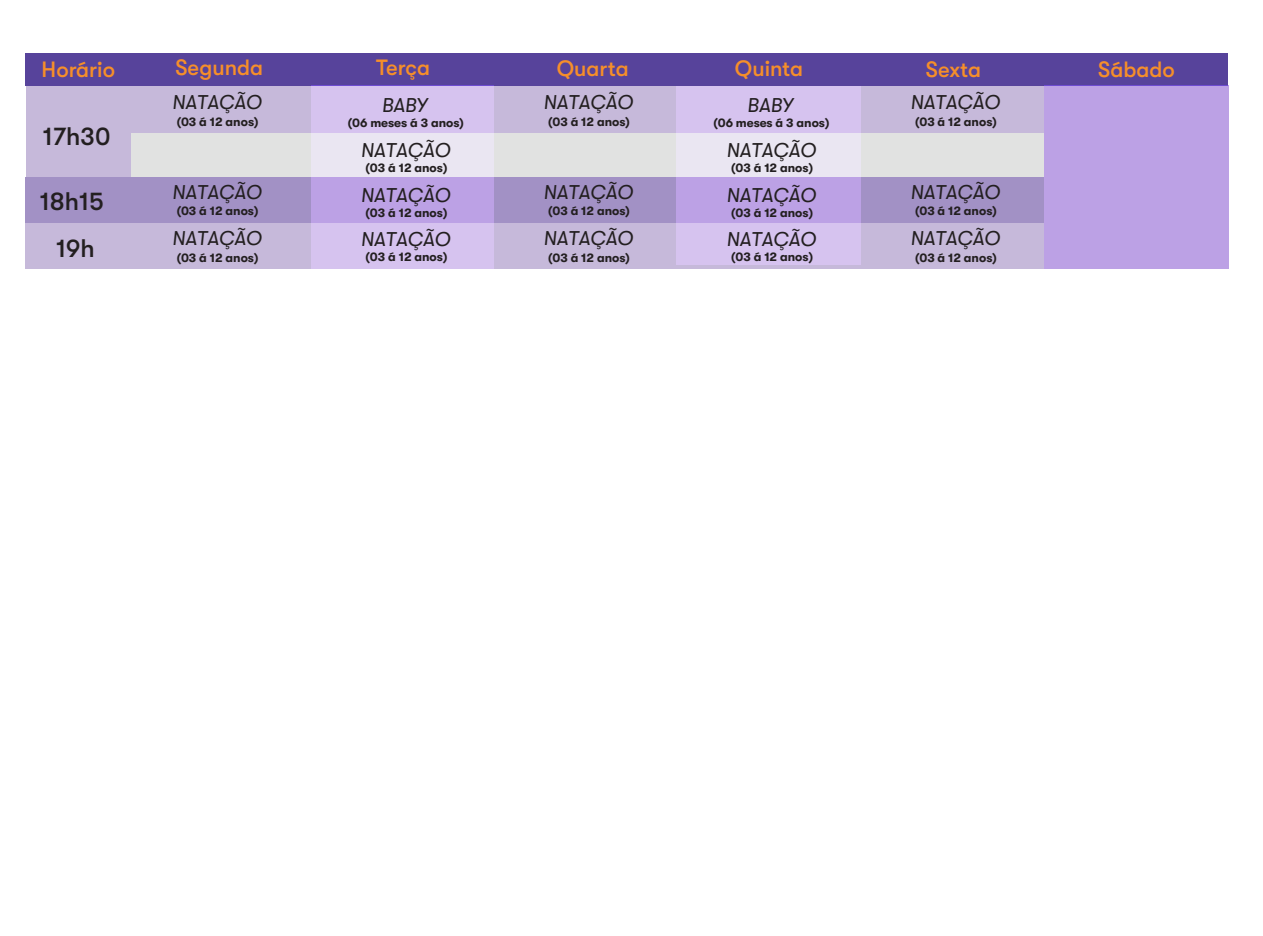
<style>
.page{position:relative;width:1263px;height:936px;background:#fff}
.page>*{position:absolute;margin:0;border:0;box-sizing:border-box;transform-origin:0 0}
.t1{font:500 25.35px/46.7px "GT Walsheim Pro";color:#231f20;text-align:center}
.t2{font:500 22.05px "GT Walsheim Pro";color:#f68f2a}
.t3{font:italic 19.95px "GT Walsheim Pro";letter-spacing:-.005em;color:#231f20}
.t4{font:700 12.3px "GT Walsheim Pro";color:#231f20}
</style>
<div class="page">
<div style="left:130px;top:86px;width:1098px;height:47px;background:#c6b9da"></div>
<div style="left:27px;top:133px;width:1200px;height:46px;background:#e1e2e1"></div>
<div style="left:26px;top:177px;width:1199px;height:46px;background:#a291c5"></div>
<div style="left:26px;top:223px;width:1202px;height:46px;background:#c6b9da"></div>
<div style="left:26px;top:54px;width:1202px;height:32px;background:#57439b"></div>
<svg style="left:677px;top:86px;width:184px;height:178px;background:#d4c2ed"></svg>
<div style="left:1044px;top:86px;width:184px;height:183px;background:#bca1e5"></div>
<svg style="left:311px;top:86px;width:183px;height:183px;background:#d4c2ed"></svg>
<div style="left:26px;top:86px;width:104px;height:91px;background:#c6b9da"></div>
<h2 class="t2" style="left:42px;top:57px;width:75px">Horário</h2>
<h2 class="t2" style="left:175px;top:55px;width:89px">Segunda</h2>
<h2 class="t2" style="left:376px;top:55px;width:56px">Terça</h2>
<h2 class="t2" style="left:557px;top:56px;width:74px">Quarta</h2>
<h2 class="t2" style="left:735px;top:56px;width:70px">Quinta</h2>
<h2 class="t2" style="left:926px;top:57px;width:57px">Sexta</h2>
<h2 class="t2" style="left:1098px;top:57px;width:78px">Sábado</h2>
<h1 class="t1" style="left:43px;top:113px;width:69px">17h30</h1>
<h1 class="t1" style="left:40px;top:178px;width:66px">18h15<br>19h</h1>
<h3 class="t3" style="left:172px;top:91px;width:91px">NATAÇÃO</h3>
<p class="t4" style="left:177px;top:115px;width:83px">(03 á 12 anos)</p>
<h3 class="t3" style="left:172px;top:181px;width:91px">NATAÇÃO</h3>
<p class="t4" style="left:177px;top:204px;width:83px">(03 á 12 anos)</p>
<h3 class="t3" style="left:172px;top:227px;width:91px">NATAÇÃO</h3>
<p class="t4" style="left:177px;top:250px;width:83px">(03 á 12 anos)</p>
<h3 class="t3" style="left:382px;top:94px;width:47px">BABY</h3>
<p class="t4" style="left:348px;top:116px;width:118px">(06 meses á 3 anos)</p>
<h3 class="t3" style="left:361px;top:139px;width:91px">NATAÇÃO</h3>
<p class="t4" style="left:366px;top:161px;width:83px">(03 á 12 anos)</p>
<h3 class="t3" style="left:361px;top:184px;width:91px">NATAÇÃO</h3>
<p class="t4" style="left:366px;top:205px;width:83px">(03 á 12 anos)</p>
<h3 class="t3" style="left:361px;top:228px;width:91px">NATAÇÃO</h3>
<p class="t4" style="left:366px;top:250px;width:83px">(03 á 12 anos)</p>
<h3 class="t3" style="left:543px;top:91px;width:91px">NATAÇÃO</h3>
<p class="t4" style="left:548px;top:115px;width:83px">(03 á 12 anos)</p>
<h3 class="t3" style="left:543px;top:181px;width:91px">NATAÇÃO</h3>
<p class="t4" style="left:548px;top:204px;width:83px">(03 á 12 anos)</p>
<h3 class="t3" style="left:543px;top:227px;width:91px">NATAÇÃO</h3>
<p class="t4" style="left:548px;top:250px;width:83px">(03 á 12 anos)</p>
<h3 class="t3" style="left:747px;top:94px;width:47px">BABY</h3>
<p class="t4" style="left:713px;top:116px;width:117px">(06 meses á 3 anos)</p>
<h3 class="t3" style="left:726px;top:139px;width:91px">NATAÇÃO</h3>
<p class="t4" style="left:731px;top:161px;width:83px">(03 á 12 anos)</p>
<h3 class="t3" style="left:726px;top:184px;width:91px">NATAÇÃO</h3>
<p class="t4" style="left:731px;top:205px;width:83px">(03 á 12 anos)</p>
<h3 class="t3" style="left:726px;top:228px;width:91px">NATAÇÃO</h3>
<p class="t4" style="left:731px;top:250px;width:83px">(03 á 12 anos)</p>
<h3 class="t3" style="left:910px;top:91px;width:91px">NATAÇÃO</h3>
<p class="t4" style="left:915px;top:115px;width:83px">(03 á 12 anos)</p>
<h3 class="t3" style="left:910px;top:181px;width:91px">NATAÇÃO</h3>
<p class="t4" style="left:915px;top:204px;width:83px">(03 á 12 anos)</p>
<h3 class="t3" style="left:910px;top:227px;width:91px">NATAÇÃO</h3>
<p class="t4" style="left:915px;top:250px;width:83px">(03 á 12 anos)</p>
</div>
